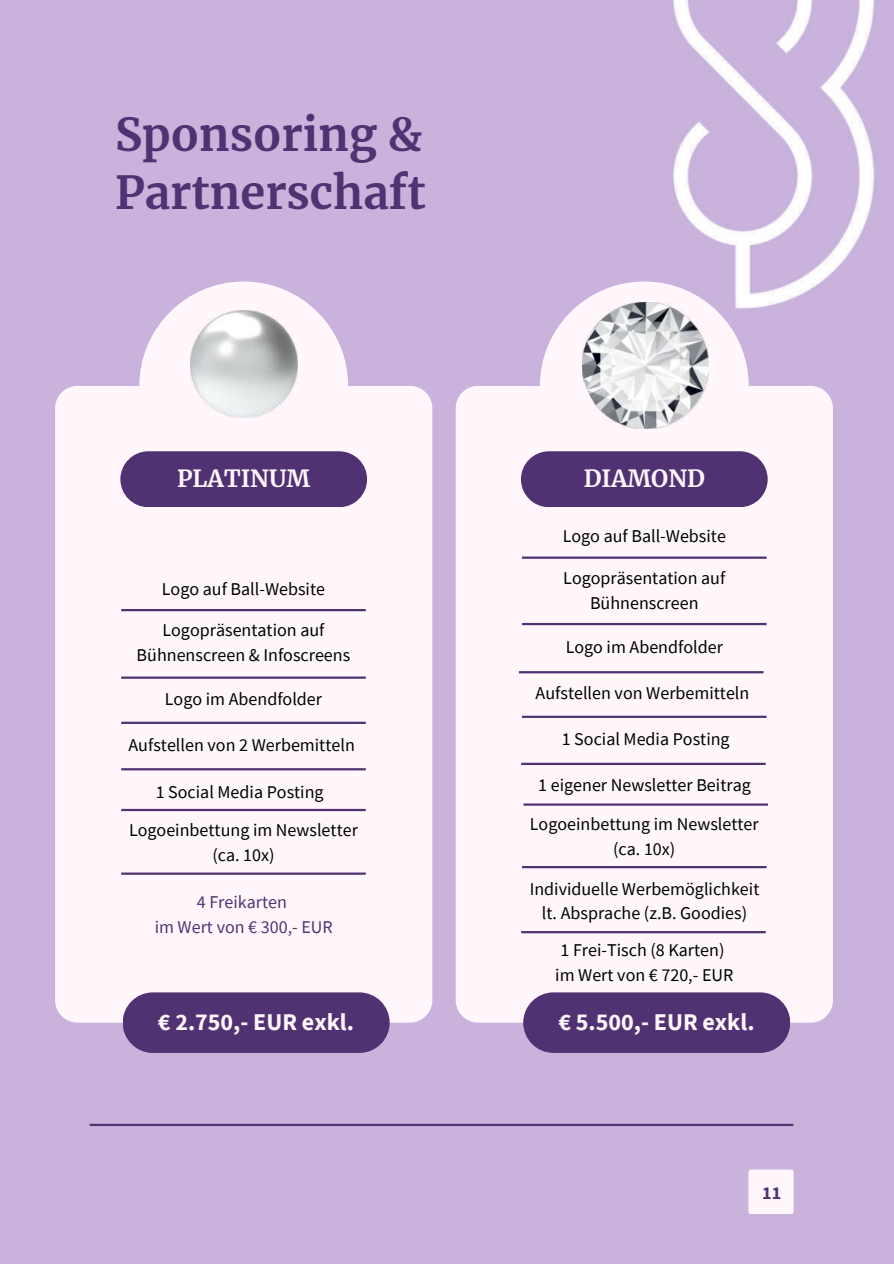
<style>
.page{position:relative;width:894px;height:1264px;background:#fff}
.page>*{position:absolute;margin:0;border:0;box-sizing:border-box;transform-origin:0 0}
.t1{font:700 45px/58.5px "Merriweather";color:#503273}
.t2{font:700 24px "Source Sans Pro";color:#fff7fc}
.t3{font:700 23.4px "Merriweather";color:#fff7fc}
.t4{font:18px/24.8px "Source Sans Pro";color:#000;text-align:center}
.t5{font:18px/24.8px "Source Sans Pro";color:#503273;text-align:center}
.t6{font:700 18px "Source Sans Pro";color:#503273}
</style>
<div class="page">
<div style="left:0;top:0;width:893px;height:1263px;background:#c9b2db"></div>
<div style="left:55px;top:386px;width:377px;height:636px;background:#fff7fc;border-radius:22px"></div>
<div style="left:455px;top:386px;width:377px;height:636px;background:#fff7fc;border-radius:22px"></div>
<div style="left:139px;top:281px;width:209px;height:209px;background:#fff7fc;border-radius:50%"></div>
<div style="left:539px;top:281px;width:209px;height:209px;background:#fff7fc;border-radius:50%"></div>
<div style="left:120px;top:451px;width:247px;height:56px;background:#503273;border-radius:28px"></div>
<div style="left:521px;top:451px;width:246px;height:56px;background:#503273;border-radius:28px"></div>
<div style="left:123px;top:992px;width:266px;height:60px;background:#503273;border-radius:30px"></div>
<div style="left:523px;top:992px;width:266px;height:60px;background:#503273;border-radius:30px"></div>
<hr style="left:121px;top:609px;width:244px;height:2px;background:#503273">
<hr style="left:121px;top:768px;width:244px;height:2px;background:#503273">
<hr style="left:121px;top:676px;width:244px;height:2px;background:#503273">
<hr style="left:121px;top:808px;width:244px;height:3px;background:#503273">
<div style="left:748px;top:1169px;width:45px;height:45px;background:#fff7fc;border-radius:2px"></div>
<hr style="left:90px;top:1123px;width:702px;height:2px;background:#503273">
<hr style="left:121px;top:721px;width:244px;height:3px;background:#503273">
<hr style="left:121px;top:872px;width:244px;height:2px;background:#503273">
<hr style="left:522px;top:556px;width:244px;height:3px;background:#503273">
<hr style="left:522px;top:715px;width:244px;height:3px;background:#503273">
<hr style="left:522px;top:623px;width:244px;height:2px;background:#503273">
<hr style="left:521px;top:762px;width:244px;height:3px;background:#503273">
<hr style="left:519px;top:671px;width:244px;height:2px;background:#503273">
<hr style="left:522px;top:866px;width:244px;height:2px;background:#503273">
<hr style="left:523px;top:803px;width:244px;height:2px;background:#503273">
<hr style="left:521px;top:931px;width:244px;height:2px;background:#503273">
<img style="left:190px;top:310px;width:107px;height:107px">
<img style="left:582px;top:302px;width:126px;height:126px">
<img style="left:670px;top:0;width:206px;height:328px">
<h1 class="t1" style="left:115px;top:104px;width:312px">Sponsoring &amp;<br>Partnerschaft</h1>
<p class="t3" style="left:177px;top:462px;width:134px">PLATINUM</p>
<p class="t3" style="left:583px;top:462px;width:123px">DIAMOND</p>
<p class="t4" style="left:162px;top:576px;width:165px">Logo auf Ball-Website</p>
<p class="t4" style="left:137px;top:618px;width:215px">Logopräsentation auf<br>Bühnenscreen &amp; Infoscreens</p>
<p class="t4" style="left:165px;top:686px;width:159px">Logo im Abendfolder</p>
<p class="t4" style="left:128px;top:733px;width:228px">Aufstellen von 2 Werbemitteln</p>
<p class="t4" style="left:156px;top:779px;width:169px">1 Social Media Posting</p>
<p class="t4" style="left:129px;top:817px;width:230px">Logoeinbettung im Newsletter (ca. 10x)</p>
<p class="t5" style="left:155px;top:889px;width:179px">4 Freikarten<br>im Wert von € 300,- EUR</p>
<p class="t4" style="left:562px;top:523px;width:165px">Logo auf Ball-Website</p>
<p class="t4" style="left:563px;top:565px;width:163px">Logopräsentation auf<br>Bühnenscreen</p>
<p class="t4" style="left:565px;top:634px;width:159px">Logo im Abendfolder</p>
<p class="t4" style="left:535px;top:680px;width:215px">Aufstellen von Werbemitteln</p>
<p class="t4" style="left:561px;top:727px;width:169px">1 Social Media Posting</p>
<p class="t4" style="left:538px;top:773px;width:214px">1 eigener Newsletter Beitrag</p>
<p class="t4" style="left:529px;top:811px;width:230px">Logoeinbettung im Newsletter (ca. 10x)</p>
<p class="t4" style="left:529px;top:876px;width:231px">Individuelle Werbemöglichkeit lt. Absprache (z.B. Goodies)</p>
<p class="t4" style="left:555px;top:937px;width:179px;text-align:left">1 Frei-Tisch (8 Karten) im Wert von € 720,- EUR</p>
<h2 class="t2" style="left:158px;top:1005px;width:197px">€ 2.750,- EUR exkl.</h2>
<h2 class="t2" style="left:558px;top:1005px;width:197px">€ 5.500,- EUR exkl.</h2>
<p class="t6" style="left:762px;top:1180px;width:21px">11</p>
</div>
